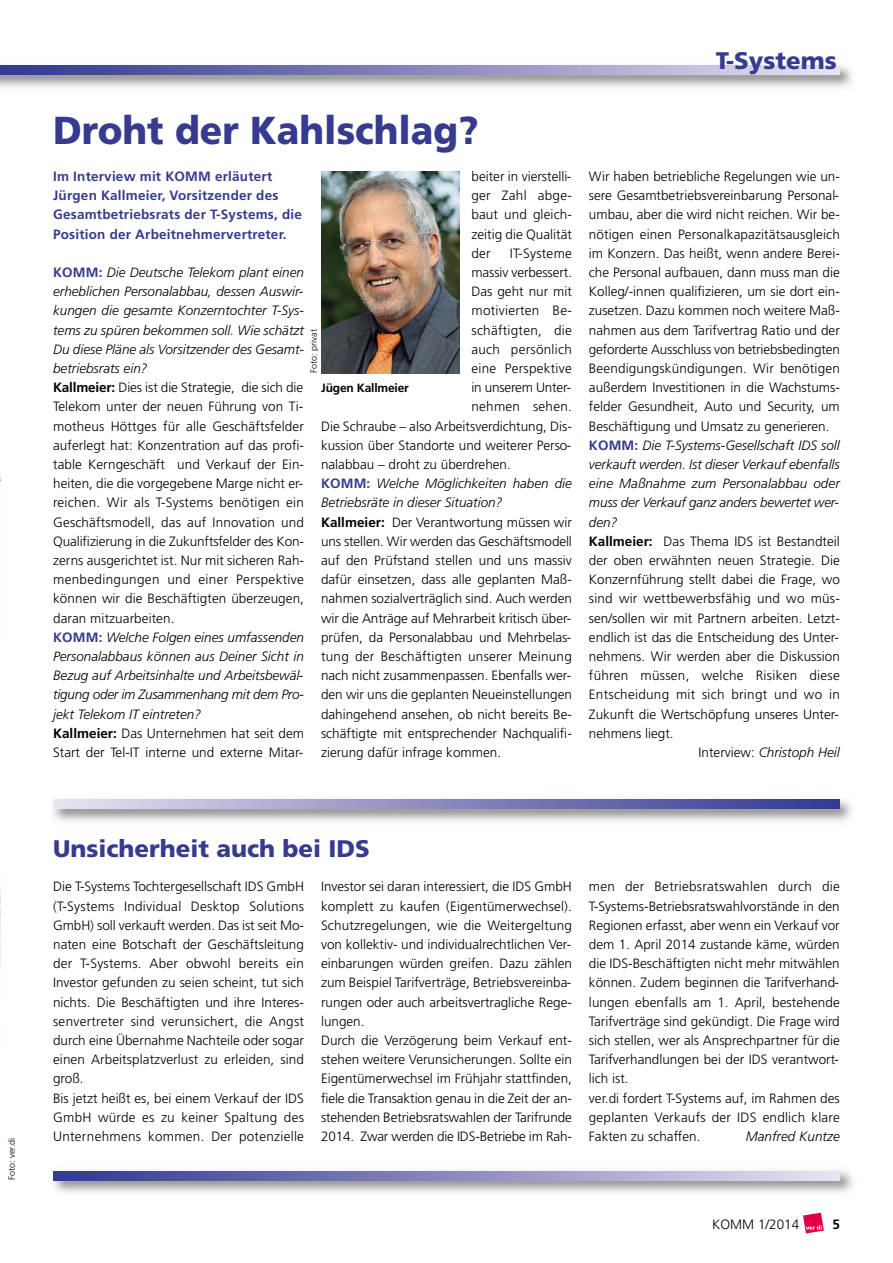
<style>
.page{position:relative;width:893px;height:1263px;background:#fff}
.page>*{position:absolute;margin:0;border:0;box-sizing:border-box;transform-origin:0 0}
.t1{font:900 39px "Frutiger";color:#363b8f;scale:.95 1}
.t2{font:900 24px "Frutiger";color:#363b8f}
.t3{font:300 13.5px/19.2px "Frutiger";color:#000}
.t4{font:italic 300 13.5px "Frutiger";color:#000}
.t5{font:300 13.5px "Frutiger";letter-spacing:.02em;color:#000}
.t6{font:700 13.5px/19.2px "Frutiger";letter-spacing:.015em;color:#363b8f}
.t7{font:700 13.5px "Frutiger";color:#000}
.t8{font:700 12px "Frutiger";letter-spacing:-.015em;color:#000}
.t9{font:300 9px "Frutiger";color:#000}
.s1{font-weight:700;color:#363b8f}
.s2{font-style:italic}
.s3{font-weight:700}
.s4{font-weight:700;font-style:normal;color:#363b8f}
.s5{font-style:normal}
</style>
<div class="page">
<svg style="left:803px;top:1213px;width:21px;height:20px"></svg>
<img style="left:321px;top:171px;width:138px;height:202px">
<img style="left:0;top:65px;width:852px;height:23px">
<svg style="left:0;top:66px;width:840px;height:8px"></svg>
<img style="left:53px;top:800px;width:799px;height:22px">
<svg style="left:53px;top:799px;width:787px;height:9px"></svg>
<img style="left:53px;top:1170px;width:800px;height:23px">
<svg style="left:53px;top:1171px;width:787px;height:9px"></svg>
<svg style="left:0;top:474px;width:1px;height:520px"></svg>
<p class="t9" style="left:8px;top:1180px;width:44px;rotate:-90deg">Foto: ver.di</p>
<h1 class="t1" style="left:53px;top:116px;width:450px">Droht der Kahlschlag?</h1>
<p class="t3" style="left:471px;top:167px;width:102px;text-align:justify">beiter in vierstelli&shy;ger Zahl abge&shy;baut und gleich&shy;zeitig die Qualität der</p>
<p class="t6" style="left:53px;top:167px;width:250px">Im Interview mit KOMM erläutert Jürgen Kallmeier, Vorsitzender des Gesamtbetriebsrats der T-Systems, die Position der Arbeitnehmervertreter.</p>
<p class="t3" style="left:53px;top:263px;width:252px"><span class="s1">KOMM:</span> <span class="s2">Die Deutsche Telekom plant einen erheblichen Personalabbau, dessen Auswir&shy;kungen die gesamte Konzerntochter T-Sys&shy;tems zu spüren bekommen soll. Wie schätzt Du diese Pläne als Vorsitzender des Gesamt&shy;betriebsrats ein?<br></span><span class="s3">Kallmeier:</span> Dies ist die Strategie, die sich die Telekom unter der neuen Führung von Ti&shy;motheus Höttges für alle Geschäftsfelder auferlegt hat: Konzentration auf das profi&shy;table Kerngeschäft und Verkauf der Ein&shy;heiten, die die vorgegebene Marge nicht er&shy;reichen. Wir als T-Systems benötigen ein Geschäftsmodell, das auf Innovation und Qualifizierung in die Zukunftsfelder des Kon&shy;zerns ausgerichtet ist. Nur mit sicheren Rah&shy;menbedingungen und einer Perspektive können wir die Beschäftigten überzeugen, daran mitzuarbeiten.<br><span class="s1">KOMM:</span> <span class="s2">Welche Folgen eines umfassenden Personalabbaus können aus Deiner Sicht in Bezug auf Arbeitsinhalte und Arbeitsbewäl&shy;tigung oder im Zusammenhang mit dem Pro&shy;jekt Telekom IT eintreten?<br></span><span class="s3">Kallmeier:</span> Das Unternehmen hat seit dem Start der Tel-IT interne und externe Mitar-</p>
<p class="t5" style="left:510px;top:248px;width:64px">IT-Systeme</p>
<p class="t3" style="left:471px;top:263px;width:102px">massiv verbessert.</p>
<p class="t3" style="left:471px;top:283px;width:102px">Das geht nur mit</p>
<p class="t5" style="left:471px;top:306px;width:102px">motivierten Be-</p>
<p class="t5" style="left:471px;top:325px;width:102px">schäftigten, die</p>
<p class="t5" style="left:471px;top:344px;width:102px">auch persönlich</p>
<p class="t5" style="left:471px;top:363px;width:102px">eine Perspektive</p>
<p class="t3" style="left:471px;top:379px;width:101px">in unserem Unter-</p>
<p class="t5" style="left:471px;top:402px;width:102px">nehmen sehen.</p>
<p class="t3" style="left:321px;top:417px;width:252px">Die Schraube – also Arbeitsverdichtung, Dis-</p>
<p class="t3" style="left:321px;top:436px;width:252px">kussion über Standorte und weiterer Perso-</p>
<p class="t3" style="left:321px;top:455px;width:191px">nalabbau – droht zu überdrehen.</p>
<p class="t4" style="left:321px;top:479px;width:252px"><span class="s4">KOMM:</span> Welche Möglichkeiten haben die</p>
<p class="t4" style="left:321px;top:498px;width:183px">Betriebsräte in dieser Situation?</p>
<p class="t3" style="left:321px;top:513px;width:252px"><span class="s3">Kallmeier:</span> Der Verantwortung müssen wir</p>
<p class="t3" style="left:321px;top:532px;width:252px">uns stellen. Wir werden das Geschäftsmodell</p>
<p class="t3" style="left:321px;top:551px;width:252px">auf den Prüfstand stellen und uns massiv</p>
<p class="t3" style="left:321px;top:571px;width:252px">dafür einsetzen, dass alle geplanten Maß-</p>
<p class="t3" style="left:321px;top:590px;width:252px">nahmen sozialverträglich sind. Auch werden</p>
<p class="t3" style="left:321px;top:609px;width:252px">wir die Anträge auf Mehrarbeit kritisch über-</p>
<p class="t3" style="left:321px;top:628px;width:252px">prüfen, da Personalabbau und Mehrbelas-</p>
<p class="t5" style="left:321px;top:651px;width:252px">tung der Beschäftigten unserer Meinung</p>
<p class="t3" style="left:321px;top:667px;width:252px">nach nicht zusammenpassen. Ebenfalls wer-</p>
<p class="t3" style="left:321px;top:686px;width:252px">den wir uns die geplanten Neueinstellungen</p>
<p class="t3" style="left:321px;top:705px;width:252px">dahingehend ansehen, ob nicht bereits Be-</p>
<p class="t3" style="left:321px;top:724px;width:252px">schäftigte mit entsprechender Nachqualifi-</p>
<p class="t3" style="left:321px;top:743px;width:182px">zierung dafür infrage kommen.</p>
<p class="t9" style="left:310px;top:373px;width:45px;rotate:-90deg">Foto: privat</p>
<p class="t8" style="left:321px;top:384px;width:89px">Jügen Kallmeier</p>
<h2 class="t2" style="left:716px;top:52px;width:122px">T-Systems</h2>
<p class="t3" style="left:589px;top:167px;width:252px">Wir haben betriebliche Regelungen wie un-</p>
<p class="t3" style="left:589px;top:187px;width:252px">sere Gesamtbetriebsvereinbarung Personal-</p>
<p class="t3" style="left:589px;top:206px;width:252px">umbau, aber die wird nicht reichen. Wir be-</p>
<p class="t3" style="left:589px;top:225px;width:252px">nötigen einen Personalkapazitätsausgleich</p>
<p class="t3" style="left:589px;top:244px;width:252px">im Konzern. Das heißt, wenn andere Berei-</p>
<p class="t3" style="left:589px;top:263px;width:252px">che Personal aufbauen, dann muss man die</p>
<p class="t3" style="left:589px;top:283px;width:252px">Kolleg/-innen qualifizieren, um sie dort ein-</p>
<p class="t3" style="left:589px;top:302px;width:252px">zusetzen. Dazu kommen noch weitere Maß-</p>
<p class="t3" style="left:589px;top:321px;width:252px">nahmen aus dem Tarifvertrag Ratio und der</p>
<p class="t3" style="left:589px;top:340px;width:252px">geforderte Ausschluss von betriebsbedingten</p>
<p class="t3" style="left:589px;top:359px;width:252px">Beendigungskündigungen. Wir benötigen</p>
<p class="t3" style="left:589px;top:379px;width:252px">außerdem Investitionen in die Wachstums-</p>
<p class="t3" style="left:589px;top:398px;width:252px">felder Gesundheit, Auto und Security, um</p>
<p class="t3" style="left:589px;top:417px;width:242px">Beschäftigung und Umsatz zu generieren.</p>
<p class="t4" style="left:589px;top:440px;width:252px"><span class="s4">KOMM:</span> Die T-Systems-Gesellschaft IDS soll</p>
<p class="t4" style="left:589px;top:459px;width:252px">verkauft werden. Ist dieser Verkauf ebenfalls</p>
<p class="t4" style="left:589px;top:479px;width:252px">eine Maßnahme zum Personalabbau oder</p>
<p class="t4" style="left:589px;top:498px;width:252px">muss der Verkauf ganz anders bewertet wer-</p>
<p class="t4" style="left:589px;top:517px;width:30px">den?</p>
<p class="t3" style="left:589px;top:532px;width:252px"><span class="s3">Kallmeier:</span> Das Thema IDS ist Bestandteil</p>
<p class="t3" style="left:589px;top:551px;width:252px">der oben erwähnten neuen Strategie. Die</p>
<p class="t3" style="left:589px;top:571px;width:252px">Konzernführung stellt dabei die Frage, wo</p>
<p class="t3" style="left:589px;top:590px;width:252px">sind wir wettbewerbsfähig und wo müs-</p>
<p class="t3" style="left:589px;top:609px;width:252px">sen/sollen wir mit Partnern arbeiten. Letzt-</p>
<p class="t3" style="left:589px;top:628px;width:252px">endlich ist das die Entscheidung des Unter-</p>
<p class="t3" style="left:589px;top:647px;width:252px">nehmens. Wir werden aber die Diskussion</p>
<p class="t5" style="left:589px;top:671px;width:252px">führen müssen, welche Risiken diese</p>
<p class="t5" style="left:589px;top:690px;width:252px">Entscheidung mit sich bringt und wo in</p>
<p class="t3" style="left:589px;top:705px;width:252px">Zukunft die Wertschöpfung unseres Unter-</p>
<p class="t3" style="left:589px;top:724px;width:86px">nehmens liegt.</p>
<p class="t4" style="left:699px;top:747px;width:143px"><span class="s5">Interview:</span> Christoph Heil</p>
<h2 class="t2" style="left:53px;top:840px;width:318px">Unsicherheit auch bei IDS</h2>
<p class="t3" style="left:53px;top:878px;width:252px">Die T-Systems Tochtergesellschaft IDS GmbH (T-Systems Individual Desktop Solutions GmbH) soll verkauft werden. Das ist seit Mo&shy;naten eine Botschaft der Geschäftsleitung der T-Systems. Aber obwohl bereits ein Investor gefunden zu seien scheint, tut sich nichts. Die Beschäftigten und ihre Interes&shy;senvertreter sind verunsichert, die Angst durch eine Übernahme Nachteile oder sogar einen Arbeitsplatzverlust zu erleiden, sind groß.<br>Bis jetzt heißt es, bei einem Verkauf der IDS GmbH würde es zu keiner Spaltung des Unternehmens kommen. Der potenzielle</p>
<p class="t3" style="left:321px;top:878px;width:252px">Investor sei daran interessiert, die IDS GmbH komplett zu kaufen (Eigentümerwechsel).<br>Schutzregelungen, wie die Weitergeltung von kollektiv- und individualrechtlichen Ver&shy;einbarungen würden greifen. Dazu zählen zum Beispiel Tarifverträge, Betriebsvereinba&shy;rungen oder auch arbeitsvertragliche Rege&shy;lungen.<br>Durch die Verzögerung beim Verkauf ent&shy;stehen weitere Verunsicherungen. Sollte ein Eigentümerwechsel im Frühjahr stattfinden, fiele die Transaktion genau in die Zeit der an&shy;stehenden Betriebsratswahlen der Tarifrunde 2014. Zwar werden die IDS-Betriebe im Rah-</p>
<p class="t3" style="left:589px;top:878px;width:252px">men der Betriebsratswahlen durch die T-Systems-Betriebsratswahlvorstände in den Regionen erfasst, aber wenn ein Verkauf vor dem 1. April 2014 zustande käme, würden die IDS-Beschäftigten nicht mehr mitwählen können. Zudem beginnen die Tarifverhand&shy;lungen ebenfalls am 1. April, bestehende Tarifverträge sind gekündigt. Die Frage wird sich stellen, wer als Ansprechpartner für die Tarifverhandlungen bei der IDS verantwort&shy;lich ist.<br>ver.di fordert T-Systems auf, im Rahmen des geplanten Verkaufs der IDS endlich klare Fakten zu schaffen.</p>
<p class="t4" style="left:746px;top:1131px;width:95px">Manfred Kuntze</p>
<p class="t3" style="left:712px;top:1216px;width:89px">KOMM 1/2014</p>
<p class="t7" style="left:832px;top:1220px;width:9px">5</p>
</div>
